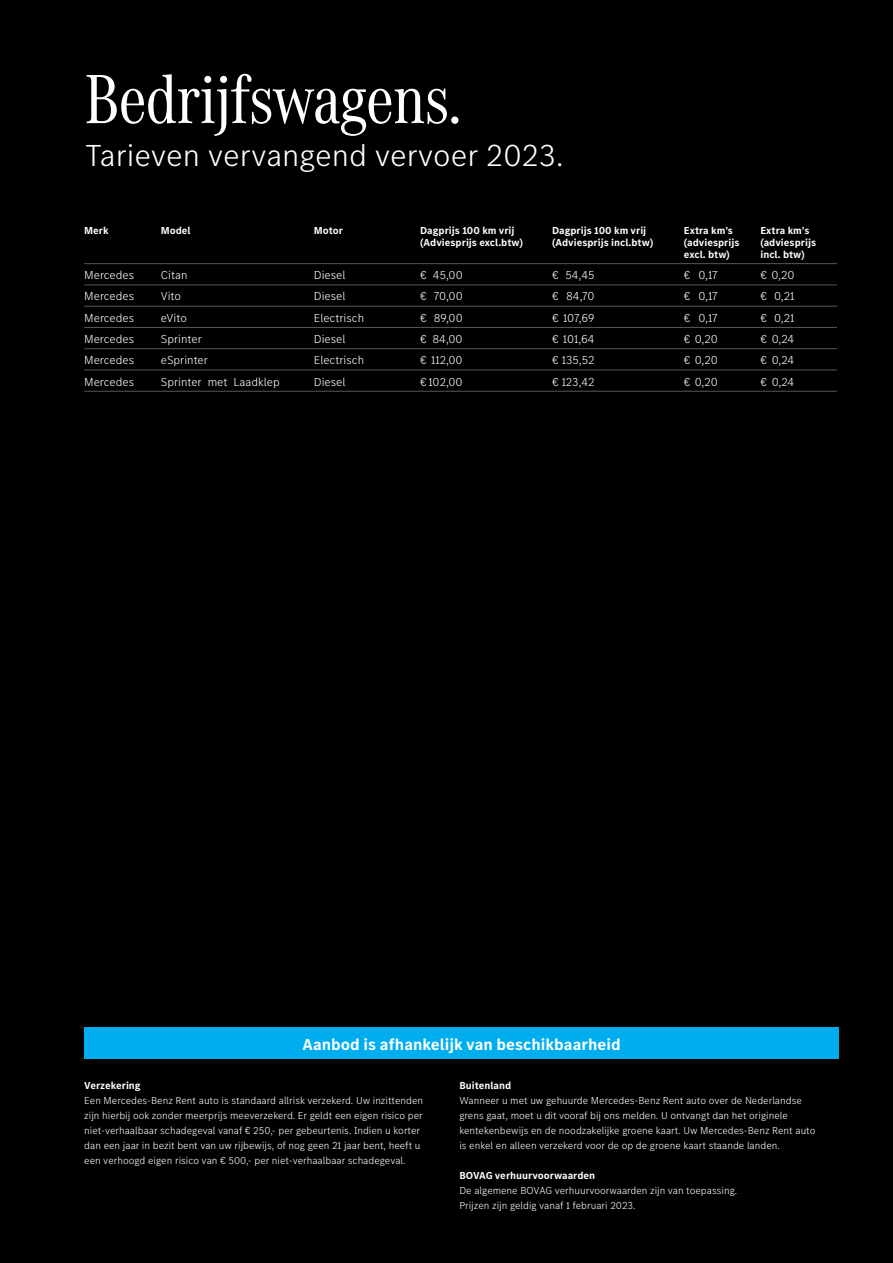
<style>
.page{position:relative;width:893px;height:1263px;background:#000}
.page>*{position:absolute;margin:0;border:0;box-sizing:border-box;transform-origin:0 0}
.t1{font:72px "MB Corpo A Title Cond";letter-spacing:-.01em;color:#fff}
.t2{font:300 31.5px "MB Corpo S Text";color:#fff}
.t3{font:700 16.5px "MB Corpo S Text";color:#fff}
.t4{font:300 12px "MB Corpo S Text";color:#fff}
.t5{font:300 10.5px/15px "MB Corpo S Text";color:#fff}
.t6{font:700 10.5px/12px "MB Corpo S Text";color:#fff}
</style>
<div class="page">
<hr style="left:84px;top:263px;width:77px;height:1px;background:#57585a">
<hr style="left:161px;top:263px;width:153px;height:1px;background:#57585a">
<hr style="left:314px;top:263px;width:106px;height:1px;background:#57585a">
<hr style="left:420px;top:263px;width:132px;height:1px;background:#57585a">
<hr style="left:552px;top:263px;width:132px;height:1px;background:#57585a">
<hr style="left:684px;top:263px;width:76px;height:1px;background:#57585a">
<hr style="left:760px;top:263px;width:77px;height:1px;background:#57585a">
<hr style="left:84px;top:285px;width:77px;height:1px;background:#57585a">
<hr style="left:161px;top:285px;width:153px;height:1px;background:#57585a">
<hr style="left:314px;top:285px;width:106px;height:1px;background:#57585a">
<hr style="left:420px;top:285px;width:132px;height:1px;background:#57585a">
<hr style="left:552px;top:285px;width:132px;height:1px;background:#57585a">
<hr style="left:684px;top:285px;width:76px;height:1px;background:#57585a">
<hr style="left:760px;top:285px;width:77px;height:1px;background:#57585a">
<hr style="left:84px;top:306px;width:77px;height:1px;background:#57585a">
<hr style="left:161px;top:306px;width:153px;height:1px;background:#57585a">
<hr style="left:314px;top:306px;width:106px;height:1px;background:#57585a">
<hr style="left:420px;top:306px;width:132px;height:1px;background:#57585a">
<hr style="left:552px;top:306px;width:132px;height:1px;background:#57585a">
<hr style="left:684px;top:306px;width:76px;height:1px;background:#57585a">
<hr style="left:760px;top:306px;width:77px;height:1px;background:#57585a">
<hr style="left:84px;top:327px;width:77px;height:1px;background:#57585a">
<hr style="left:161px;top:327px;width:153px;height:1px;background:#57585a">
<hr style="left:314px;top:327px;width:106px;height:1px;background:#57585a">
<hr style="left:420px;top:327px;width:132px;height:1px;background:#57585a">
<hr style="left:552px;top:327px;width:132px;height:1px;background:#57585a">
<hr style="left:684px;top:327px;width:76px;height:1px;background:#57585a">
<hr style="left:760px;top:327px;width:77px;height:1px;background:#57585a">
<hr style="left:84px;top:348px;width:77px;height:1px;background:#57585a">
<hr style="left:161px;top:348px;width:153px;height:1px;background:#57585a">
<hr style="left:314px;top:348px;width:106px;height:1px;background:#57585a">
<hr style="left:420px;top:348px;width:132px;height:1px;background:#57585a">
<hr style="left:552px;top:348px;width:132px;height:1px;background:#57585a">
<hr style="left:684px;top:348px;width:76px;height:1px;background:#57585a">
<hr style="left:760px;top:348px;width:77px;height:1px;background:#57585a">
<hr style="left:84px;top:370px;width:77px;height:1px;background:#57585a">
<hr style="left:161px;top:370px;width:153px;height:1px;background:#57585a">
<hr style="left:314px;top:370px;width:106px;height:1px;background:#57585a">
<hr style="left:420px;top:370px;width:132px;height:1px;background:#57585a">
<hr style="left:552px;top:370px;width:132px;height:1px;background:#57585a">
<hr style="left:684px;top:370px;width:76px;height:1px;background:#57585a">
<hr style="left:760px;top:370px;width:77px;height:1px;background:#57585a">
<hr style="left:84px;top:391px;width:77px;height:1px;background:#57585a">
<hr style="left:161px;top:391px;width:153px;height:1px;background:#57585a">
<hr style="left:314px;top:391px;width:106px;height:1px;background:#57585a">
<hr style="left:420px;top:391px;width:132px;height:1px;background:#57585a">
<hr style="left:552px;top:391px;width:132px;height:1px;background:#57585a">
<hr style="left:684px;top:391px;width:76px;height:1px;background:#57585a">
<hr style="left:760px;top:391px;width:77px;height:1px;background:#57585a">
<div style="left:84px;top:1028px;width:755px;height:31px;background:#00aeef"></div>
<h1 class="t1" style="left:84px;top:52px;width:378px">Bedrijfswagens.</h1>
<h2 class="t2" style="left:85px;top:135px;width:480px">Tarieven vervangend vervoer 2023.</h2>
<p class="t6" style="left:84px;top:224px;width:26px">Merk</p>
<p class="t6" style="left:161px;top:224px;width:31px">Model</p>
<p class="t6" style="left:314px;top:224px;width:31px">Motor</p>
<p class="t6" style="left:420px;top:224px;width:104px">Dagprijs 100 km vrij (Adviesprijs excl.btw)</p>
<p class="t6" style="left:552px;top:224px;width:103px">Dagprijs 100 km vrij (Adviesprijs incl.btw)</p>
<p class="t6" style="left:684px;top:224px;width:57px">Extra km’s (adviesprijs excl. btw)</p>
<p class="t6" style="left:760px;top:224px;width:57px">Extra km’s (adviesprijs incl. btw)</p>
<p class="t4" style="left:84px;top:267px;width:51px">Mercedes</p>
<p class="t4" style="left:161px;top:267px;width:28px">Citan</p>
<p class="t4" style="left:314px;top:267px;width:33px">Diesel</p>
<p class="t4" style="left:420px;top:267px;width:44px">€ 45,00</p>
<p class="t4" style="left:552px;top:267px;width:44px">€ 54,45</p>
<p class="t4" style="left:684px;top:267px;width:36px">€ 0,17</p>
<p class="t4" style="left:760px;top:267px;width:36px">€ 0,20</p>
<p class="t4" style="left:84px;top:288px;width:51px">Mercedes</p>
<p class="t4" style="left:161px;top:288px;width:22px">Vito</p>
<p class="t4" style="left:314px;top:288px;width:33px">Diesel</p>
<p class="t4" style="left:420px;top:288px;width:44px">€ 70,00</p>
<p class="t4" style="left:552px;top:288px;width:44px">€ 84,70</p>
<p class="t4" style="left:684px;top:288px;width:36px">€ 0,17</p>
<p class="t4" style="left:760px;top:288px;width:36px">€ 0,21</p>
<p class="t4" style="left:84px;top:310px;width:51px">Mercedes</p>
<p class="t4" style="left:161px;top:310px;width:28px">eVito</p>
<p class="t4" style="left:314px;top:310px;width:52px">Electrisch</p>
<p class="t4" style="left:420px;top:310px;width:44px">€ 89,00</p>
<p class="t4" style="left:552px;top:310px;width:44px">€ 107,69</p>
<p class="t4" style="left:684px;top:310px;width:36px">€ 0,17</p>
<p class="t4" style="left:760px;top:310px;width:36px">€ 0,21</p>
<p class="t4" style="left:84px;top:331px;width:51px">Mercedes</p>
<p class="t4" style="left:161px;top:331px;width:43px">Sprinter</p>
<p class="t4" style="left:314px;top:331px;width:33px">Diesel</p>
<p class="t4" style="left:420px;top:331px;width:44px">€ 84,00</p>
<p class="t4" style="left:552px;top:331px;width:44px">€ 101,64</p>
<p class="t4" style="left:684px;top:331px;width:36px">€ 0,20</p>
<p class="t4" style="left:760px;top:331px;width:36px">€ 0,24</p>
<p class="t4" style="left:84px;top:352px;width:51px">Mercedes</p>
<p class="t4" style="left:161px;top:352px;width:49px">eSprinter</p>
<p class="t4" style="left:314px;top:352px;width:52px">Electrisch</p>
<p class="t4" style="left:420px;top:352px;width:44px">€ 112,00</p>
<p class="t4" style="left:552px;top:352px;width:44px">€ 135,52</p>
<p class="t4" style="left:684px;top:352px;width:36px">€ 0,20</p>
<p class="t4" style="left:760px;top:352px;width:36px">€ 0,24</p>
<p class="t4" style="left:84px;top:374px;width:51px">Mercedes</p>
<p class="t4" style="left:161px;top:374px;width:121px">Sprinter met Laadklep</p>
<p class="t4" style="left:314px;top:374px;width:33px">Diesel</p>
<p class="t4" style="left:420px;top:374px;width:44px">€ 102,00</p>
<p class="t4" style="left:552px;top:374px;width:44px">€ 123,42</p>
<p class="t4" style="left:684px;top:374px;width:36px">€ 0,20</p>
<p class="t4" style="left:760px;top:374px;width:36px">€ 0,24</p>
<h3 class="t3" style="left:303px;top:1034px;width:320px">Aanbod is afhankelijk van beschikbaarheid</h3>
<p class="t6" style="left:84px;top:1079px;width:58px">Verzekering</p>
<p class="t5" style="left:84px;top:1092px;width:340px">Een Mercedes-Benz Rent auto is standaard allrisk verzekerd. Uw inzittenden zijn hierbij ook zonder meerprijs meeverzekerd. Er geldt een eigen risico per niet-verhaalbaar schadegeval vanaf € 250,- per gebeurtenis. Indien u korter dan een jaar in bezit bent van uw rijbewijs, of nog geen 21 jaar bent, heeft u een verhoogd eigen risico van € 500,- per niet-verhaalbaar schadegeval.</p>
<p class="t6" style="left:459px;top:1079px;width:53px">Buitenland</p>
<p class="t5" style="left:459px;top:1092px;width:358px">Wanneer u met uw gehuurde Mercedes-Benz Rent auto over de Nederlandse grens gaat, moet u dit vooraf bij ons melden. U ontvangt dan het originele kentekenbewijs en de noodzakelijke groene kaart. Uw Mercedes-Benz Rent auto is enkel en alleen verzekerd voor de op de groene kaart staande landen.</p>
<p class="t6" style="left:459px;top:1169px;width:137px">BOVAG verhuurvoorwaarden</p>
<p class="t5" style="left:459px;top:1182px;width:279px">De algemene BOVAG verhuurvoorwaarden zijn van toepassing.<br>Prijzen zijn geldig vanaf 1 februari 2023.</p>
</div>
